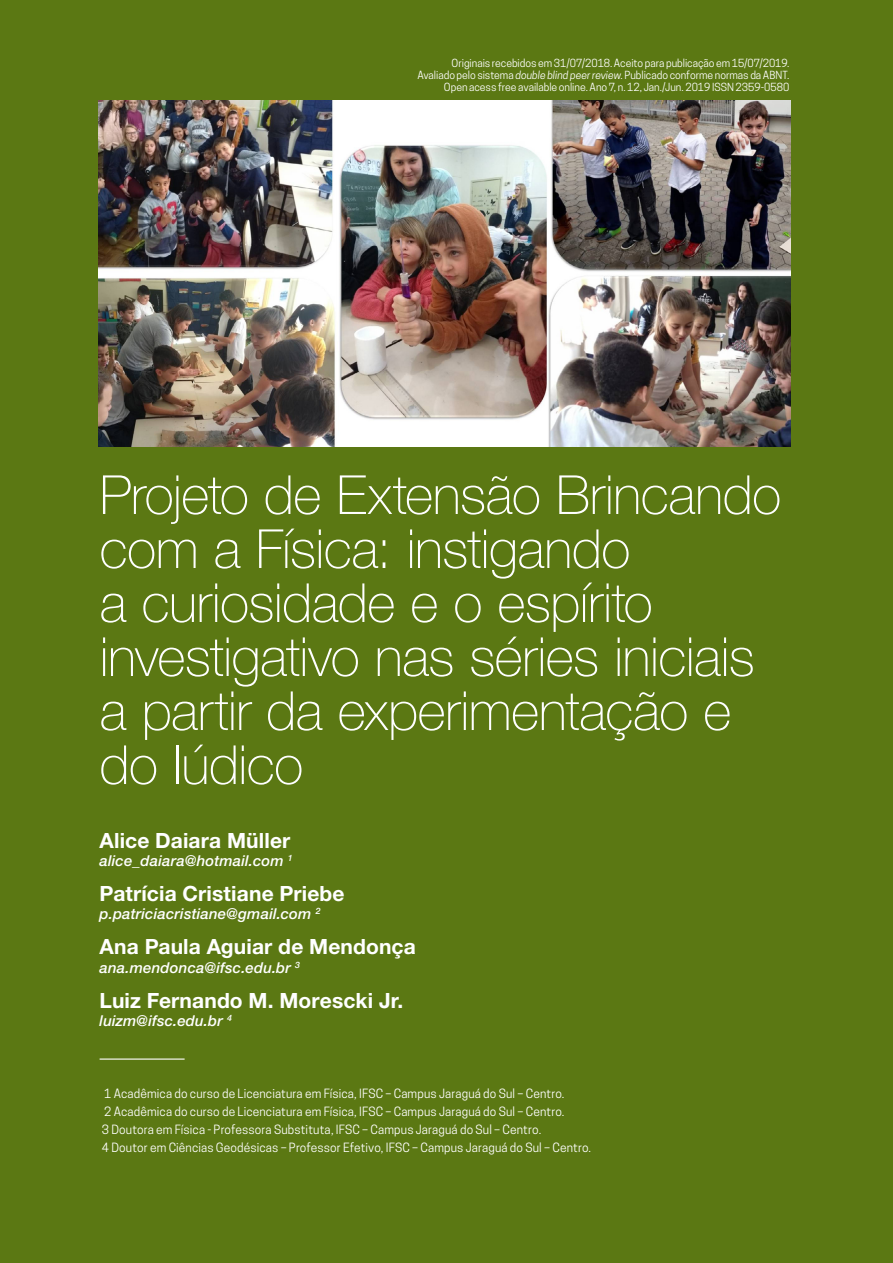
<style>
.page{position:relative;width:893px;height:1263px;background:#5b7813}
.page>*{position:absolute;margin:0;border:0;box-sizing:border-box;transform-origin:0 0}
.t1{font:100 54px/54px "Helvetica Neue LT Pro";letter-spacing:-.01em;color:#fff}
.t2{font:700 21px "Helvetica Neue LT Pro";letter-spacing:.005em;color:#fff}
.t3{font:italic 500 15px "Helvetica Neue LT Pro";letter-spacing:.01em;color:#fff}
.t4{font:12px/18px "Cooper Hewitt";letter-spacing:.01em;color:#fff}
.t5{font:10.5px/12px "Cooper Hewitt";letter-spacing:-.005em;color:#fff;text-align:right}
.s1{font-style:italic}
</style>
<div class="page">
<hr style="left:100px;top:1058px;width:85px;height:2px;background:#fff">
<img style="left:99px;top:101px;width:692px;height:345px">
<p class="t5" style="left:417px;top:57px;width:374px">Originais recebidos em 31/07/2018. Aceito para publicação em 15/07/2019.<br>Avaliado pelo sistema <span class="s1">double blind peer review</span>. Publicado conforme normas da ABNT.<br>Open acess free available online. Ano 7, n. 12, Jan./Jun. 2019 ISSN 2359-0580</p>
<h1 class="t1" style="left:100px;top:468px;width:683px">Projeto de Extensão Brincando com a Física: instigando<br>a curiosidade e o espírito investigativo nas séries iniciais a partir da experimentação e do lúdico</h1>
<h2 class="t2" style="left:100px;top:827px;width:192px">Alice Daiara Müller</h2>
<p class="t3" style="left:100px;top:851px;width:195px">alice_daiara@hotmail.com <sup>1</sup></p>
<h2 class="t2" style="left:100px;top:880px;width:246px">Patrícia Cristiane Priebe</h2>
<p class="t3" style="left:100px;top:904px;width:223px">p.patriciacristiane@gmail.com <sup>2</sup></p>
<h2 class="t2" style="left:100px;top:933px;width:318px">Ana Paula Aguiar de Mendonça</h2>
<p class="t3" style="left:100px;top:959px;width:202px">ana.mendonca@ifsc.edu.br <sup>3</sup></p>
<h2 class="t2" style="left:100px;top:987px;width:305px">Luiz Fernando M. Morescki Jr.</h2>
<p class="t3" style="left:100px;top:1012px;width:134px">luizm@ifsc.edu.br <sup>4</sup></p>
<p class="t4" style="left:102px;top:1085px;width:491px">1 Acadêmica do curso de Licenciatura em Física, IFSC – Campus Jaraguá do Sul – Centro.<br>2 Acadêmica do curso de Licenciatura em Física, IFSC – Campus Jaraguá do Sul – Centro.<br>3 Doutora em Física - Professora Substituta, IFSC – Campus Jaraguá do Sul – Centro.<br>4 Doutor em Ciências Geodésicas – Professor Efetivo, IFSC – Campus Jaraguá do Sul – Centro.</p>
</div>
